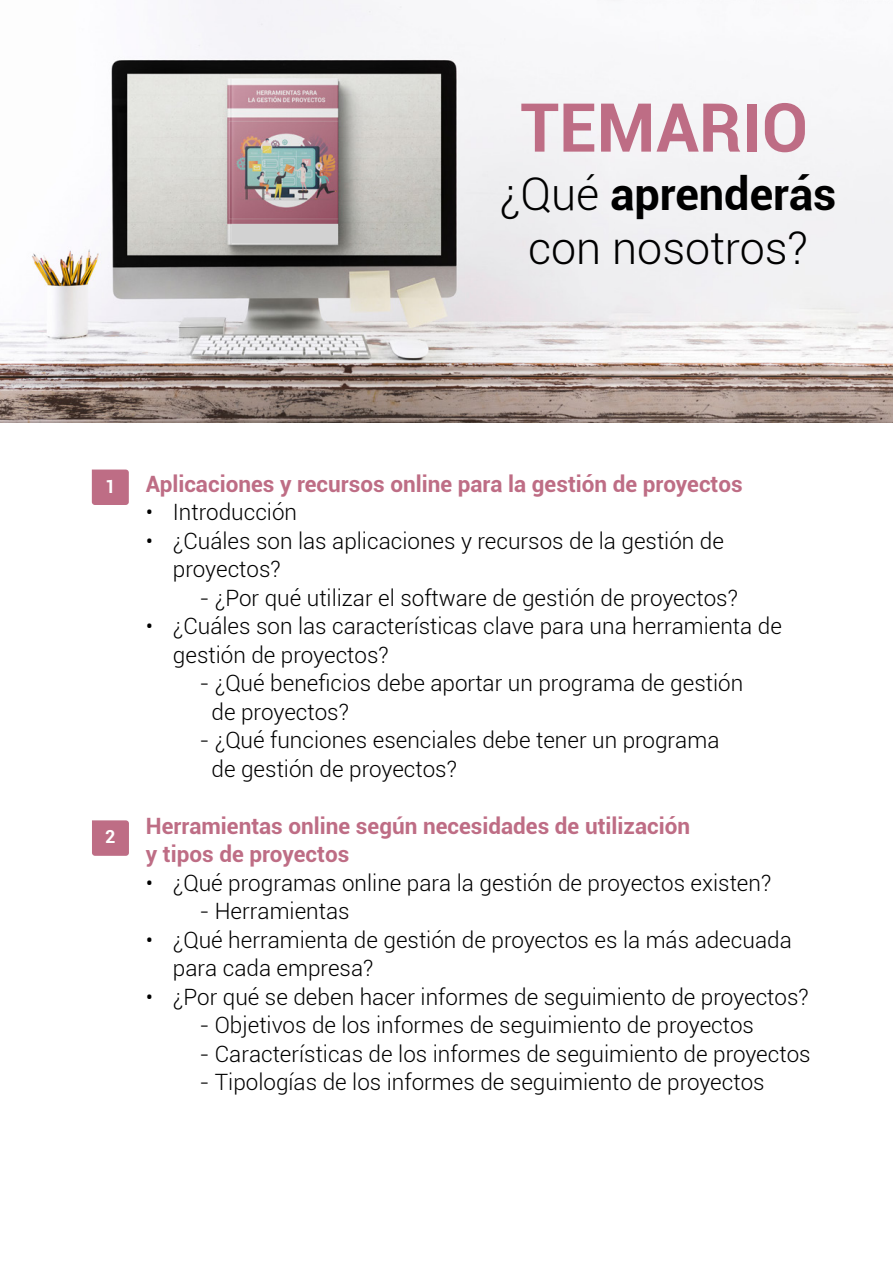
<style>
.page{position:relative;width:893px;height:1263px;background:#fff}
.page>*{position:absolute;margin:0;border:0;box-sizing:border-box;transform-origin:0 0}
.t1{font:700 67.5px "Roboto";color:#be6d85}
.t2{font:700 45px "Roboto";color:#000}
.t3{font:300 45px "Roboto";color:#000}
.t4{font:300 22.5px/28.5px "Roboto";color:#000}
.t5{font:700 22.5px "Roboto";color:#be6d85}
.t6{font:700 18px "Roboto";color:#fff}
.s1{font-weight:300}
</style>
<div class="page">
<svg style="left:92px;top:469px;width:37px;height:36px"></svg>
<svg style="left:92px;top:820px;width:37px;height:36px"></svg>
<img style="left:0;top:0;width:893px;height:422px">
<div style="left:232px;top:225px;width:106px;height:18px;background:#d2d2d2"></div>
<p class="t1" style="left:520px;top:80px;width:289px">TEMARIO</p>
<p class="t2" style="left:500px;top:162px;width:338px"><span class="s1">¿Qué</span> aprenderás</p>
<p class="t3" style="left:528px;top:217px;width:282px">con nosotros?</p>
<p class="t6" style="left:105px;top:473px;width:12px">1</p>
<p class="t6" style="left:105px;top:824px;width:12px">2</p>
<p class="t5" style="left:146px;top:468px;width:598px">Aplicaciones y recursos online para la gestión de proyectos</p>
<p class="t4" style="left:146px;top:497px;width:153px">• Introducción</p>
<p class="t4" style="left:173px;top:526px;width:553px;text-indent:-27px">• ¿Cuáles son las aplicaciones y recursos de la gestión de proyectos?</p>
<p class="t4" style="left:200px;top:583px;width:539px">- ¿Por qué utilizar el software de gestión de proyectos?</p>
<p class="t4" style="left:173px;top:611px;width:610px;text-indent:-27px">• ¿Cuáles son las características clave para una herramienta de gestión de proyectos?</p>
<p class="t4" style="left:200px;top:668px;width:545px">- ¿Qué beneficios debe aportar un programa de gestión</p>
<p class="t4" style="left:211px;top:697px;width:139px">de proyectos?</p>
<p class="t4" style="left:200px;top:725px;width:521px">- ¿Qué funciones esenciales debe tener un programa</p>
<p class="t4" style="left:211px;top:754px;width:247px">de gestión de proyectos?</p>
<p class="t5" style="left:146px;top:810px;width:546px">Herramientas online según necesidades de utilización</p>
<p class="t5" style="left:146px;top:838px;width:205px">y tipos de proyectos</p>
<p class="t4" style="left:146px;top:868px;width:627px">• ¿Qué programas online para la gestión de proyectos existen?</p>
<p class="t4" style="left:200px;top:896px;width:151px">- Herramientas</p>
<p class="t4" style="left:173px;top:925px;width:620px;text-indent:-27px">• ¿Qué herramienta de gestión de proyectos es la más adecuada para cada empresa?</p>
<p class="t4" style="left:146px;top:982px;width:664px">• ¿Por qué se deben hacer informes de seguimiento de proyectos?</p>
<p class="t4" style="left:200px;top:1010px;width:556px">- Objetivos de los informes de seguimiento de proyectos</p>
<p class="t4" style="left:200px;top:1039px;width:612px">- Características de los informes de seguimiento de proyectos</p>
<p class="t4" style="left:200px;top:1067px;width:566px">- Tipologías de los informes de seguimiento de proyectos</p>
</div>
